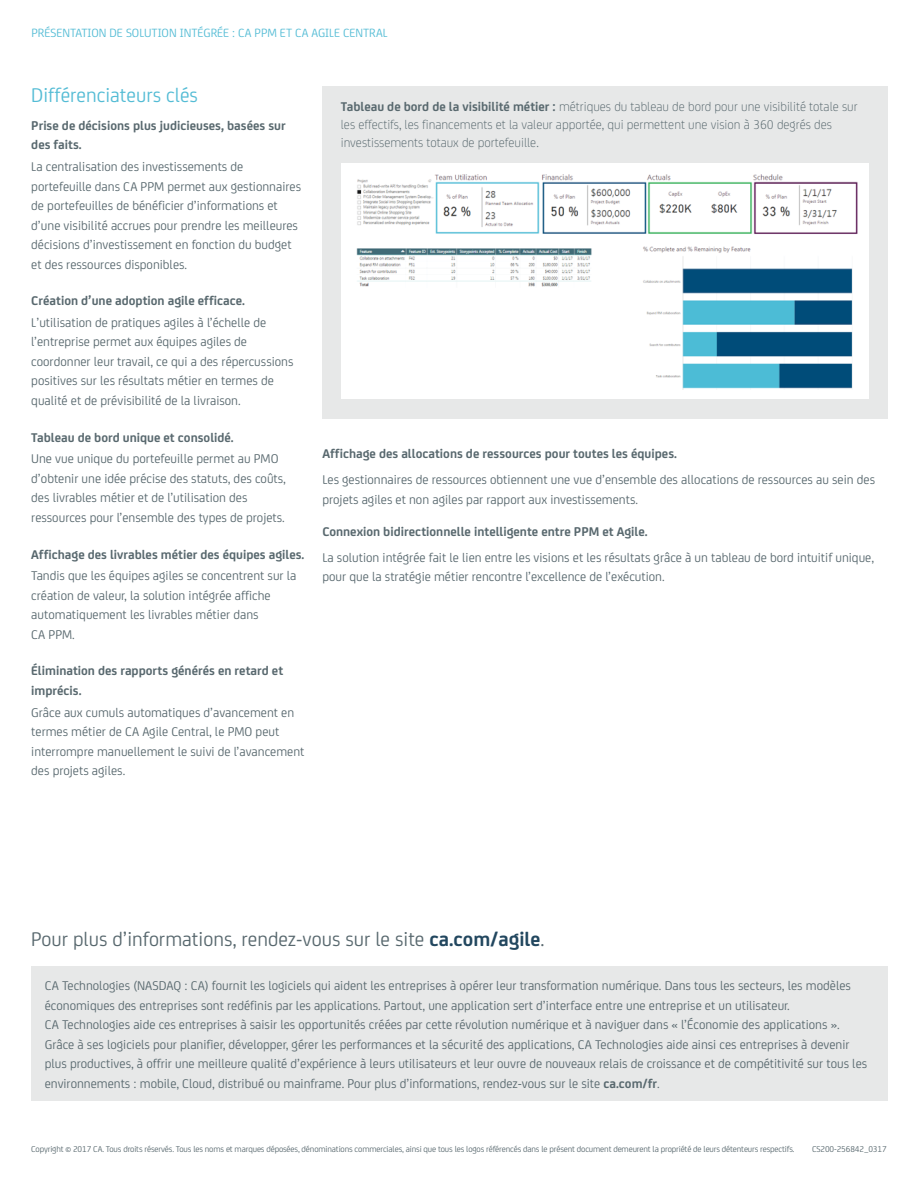
<style>
.page{position:relative;width:918px;height:1188px;background:#fff}
.page>*{position:absolute;margin:0;border:0;box-sizing:border-box;transform-origin:0 0}
.t1{font:21px "CA Sans";color:#58686e}
.t2{font:21px "CA Sans";color:#54bcd5}
.t3{font:13.5px/19.5px "CA Sans";color:#58686e}
.t4{font:700 13.5px/19.5px "CA Sans";color:#58686e}
.t5{font:300 13.5px/18px "CA Sans";color:#58686e}
.t6{font:12.75px "CA Sans";color:#54bcd5}
.t7{font:9px "CA Sans";letter-spacing:-.015em;color:#58686e}
.s1{font-weight:700}
.s2{font-weight:700;color:#22475f}
</style>
<div class="page">
<div style="left:31px;top:966px;width:856px;height:135px;background:#e7e8e8"></div>
<div style="left:322px;top:86px;width:566px;height:332px;background:#e7e8e8"></div>
<div style="left:341px;top:164px;width:527px;height:235px;background:#fff"></div>
<img style="left:356px;top:174px;width:502px;height:216px">
<p class="t6" style="left:32px;top:24px;width:358px">PRÉSENTATION DE SOLUTION INTÉGRÉE : CA PPM ET CA AGILE CENTRAL</p>
<h1 class="t2" style="left:31px;top:80px;width:168px">Différenciateurs clés</h1>
<p class="t4" style="left:31px;top:115px;width:256px">Prise de décisions plus judicieuses, basées sur des faits.</p>
<p class="t3" style="left:31px;top:156px;width:271px">La centralisation des investissements de portefeuille dans CA PPM permet aux gestionnaires de portefeuilles de bénéficier d’informations et d’une visibilité accrues pour prendre les meilleures décisions d’investissement en fonction du budget et des ressources disponibles.</p>
<p class="t4" style="left:31px;top:290px;width:215px">Création d’une adoption agile efficace.</p>
<p class="t3" style="left:31px;top:312px;width:264px">L’utilisation de pratiques agiles à l’échelle de l’entreprise permet aux équipes agiles de coordonner leur travail, ce qui a des répercussions positives sur les résultats métier en termes de qualité et de prévisibilité de la livraison.</p>
<p class="t4" style="left:31px;top:427px;width:204px">Tableau de bord unique et consolidé.</p>
<p class="t3" style="left:31px;top:448px;width:256px">Une vue unique du portefeuille permet au PMO d’obtenir une idée précise des statuts, des coûts, des livrables métier et de l’utilisation des ressources pour l’ensemble des types de projets.</p>
<p class="t4" style="left:31px;top:543px;width:275px">Affichage des livrables métier des équipes agiles.</p>
<p class="t3" style="left:31px;top:565px;width:267px">Tandis que les équipes agiles se concentrent sur la création de valeur, la solution intégrée affiche automatiquement les livrables métier dans<br>CA PPM.</p>
<p class="t4" style="left:31px;top:660px;width:253px">Élimination des rapports générés en retard et imprécis.</p>
<p class="t3" style="left:31px;top:702px;width:275px">Grâce aux cumuls automatiques d’avancement en termes métier de CA Agile Central, le PMO peut interrompre manuellement le suivi de l’avancement des projets agiles.</p>
<p class="t5" style="left:341px;top:97px;width:518px"><span class="s1">Tableau de bord de la visibilité métier :</span> métriques du tableau de bord pour une visibilité totale sur les effectifs, les financements et la valeur apportée, qui permettent une vision à 360 degrés des investissements totaux de portefeuille.</p>
<p class="t4" style="left:322px;top:443px;width:356px">Affichage des allocations de ressources pour toutes les équipes.</p>
<p class="t3" style="left:322px;top:469px;width:554px">Les gestionnaires de ressources obtiennent une vue d’ensemble des allocations de ressources au sein des projets agiles et non agiles par rapport aux investissements.</p>
<p class="t4" style="left:322px;top:521px;width:327px">Connexion bidirectionnelle intelligente entre PPM et Agile.</p>
<p class="t3" style="left:322px;top:547px;width:553px">La solution intégrée fait le lien entre les visions et les résultats grâce à un tableau de bord intuitif unique, pour que la stratégie métier rencontre l’excellence de l’exécution.</p>
<h1 class="t1" style="left:31px;top:924px;width:515px">Pour plus d’informations, rendez-vous sur le site <span class="s2">ca.com/agile</span>.</h1>
<p class="t3" style="left:45px;top:975px;width:824px">CA Technologies (NASDAQ : CA) fournit les logiciels qui aident les entreprises à opérer leur transformation numérique. Dans tous les secteurs, les modèles économiques des entreprises sont redéfinis par les applications. Partout, une application sert d’interface entre une entreprise et un utilisateur.<br>CA Technologies aide ces entreprises à saisir les opportunités créées par cette révolution numérique et à naviguer dans « l’Économie des applications ».<br>Grâce à ses logiciels pour planifier, développer, gérer les performances et la sécurité des applications, CA Technologies aide ainsi ces entreprises à devenir plus productives, à offrir une meilleure qualité d’expérience à leurs utilisateurs et leur ouvre de nouveaux relais de croissance et de compétitivité sur tous les environnements : mobile, Cloud, distribué ou mainframe. Pour plus d’informations, rendez-vous sur le site <span class="s1">ca.com/fr</span>.</p>
<p class="t7" style="left:31px;top:1142px;width:765px">Copyright © 2017 CA. Tous droits réservés. Tous les noms et marques déposées, dénominations commerciales, ainsi que tous les logos référencés dans le présent document demeurent la propriété de leurs détenteurs respectifs.</p>
<p class="t7" style="left:812px;top:1142px;width:76px">CS200-256842_0317</p>
</div>
